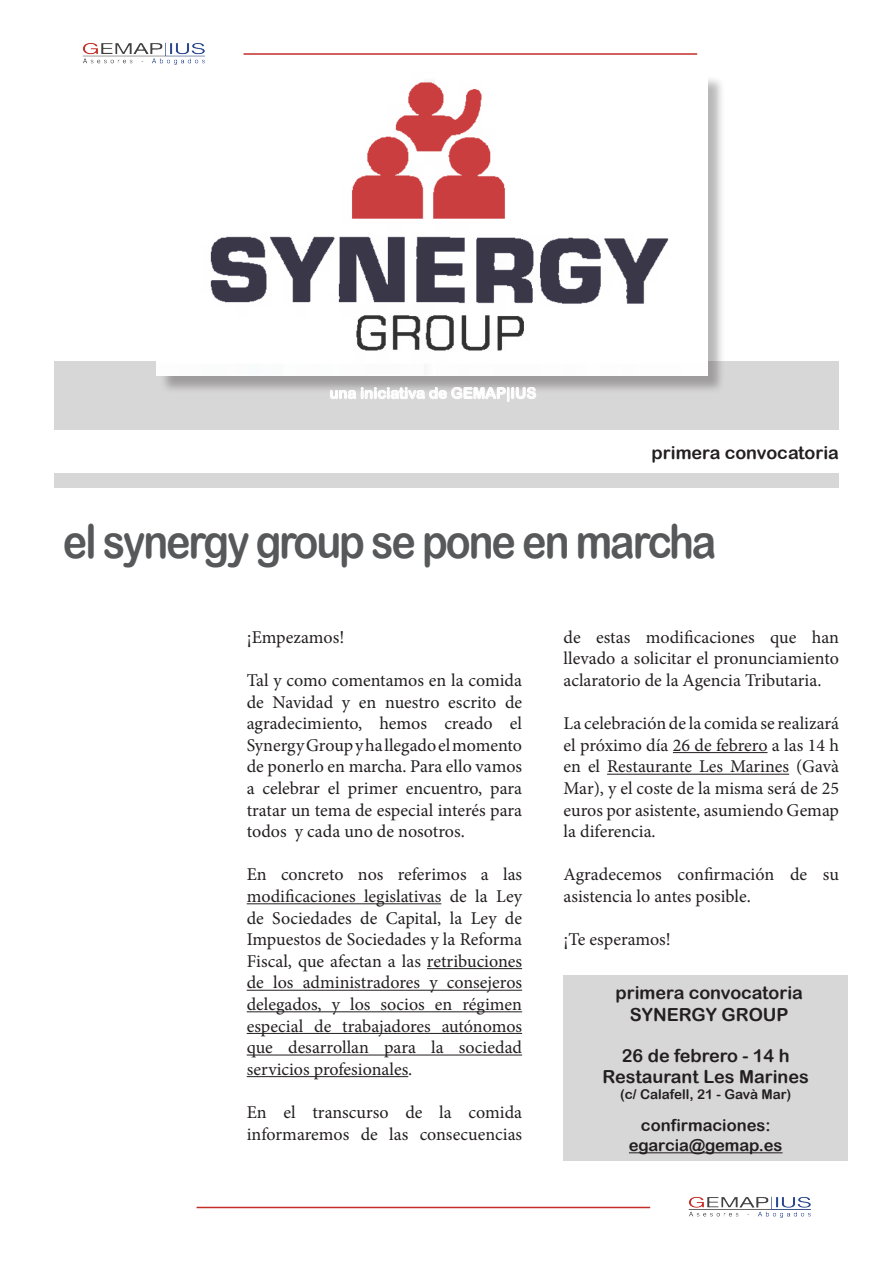
<style>
.page{position:relative;width:893px;height:1263px;background:#fff}
.page>*{position:absolute;margin:0;border:0;box-sizing:border-box;transform-origin:0 0}
.t1{font:46.8px "Arial Rounded MT Bold";letter-spacing:-.05em;color:#57585a;scale:.88 1}
.t2{font:18px/21.6px "Minion Pro";color:#231f20;text-align:justify}
.t3{font:18px "Arial Rounded MT Bold";color:#231f20}
.t4{font:16.5px "Arial Rounded MT Bold";color:#231f20}
.t5{font:15px "Arial Rounded MT Bold";color:#fff}
.t6{font:13.5px "Arial Rounded MT Bold";color:#231f20}
</style>
<div class="page">
<img style="left:688px;top:1196px;width:123px;height:22px">
<hr style="left:197px;top:1207px;width:453px;height:1px;background:#c42e28">
<div style="left:54px;top:361px;width:785px;height:69px;background:#d8d7d7"></div>
<div style="left:159px;top:75px;width:567px;height:319px;background:#231f20;opacity:.32"></div>
<img style="left:157px;top:75px;width:550px;height:301px">
<div style="left:54px;top:473px;width:785px;height:14px;background:#d8d7d7"></div>
<hr style="left:247px;top:903px;width:194px;height:1px;background:#231f20">
<hr style="left:427px;top:968px;width:95px;height:1px;background:#231f20">
<hr style="left:247px;top:990px;width:275px;height:1px;background:#231f20">
<hr style="left:247px;top:1011px;width:275px;height:1px;background:#231f20">
<hr style="left:247px;top:1033px;width:275px;height:1px;background:#231f20">
<hr style="left:247px;top:1054px;width:275px;height:1px;background:#231f20">
<hr style="left:247px;top:1076px;width:161px;height:1px;background:#231f20">
<hr style="left:673px;top:752px;width:94px;height:1px;background:#231f20">
<hr style="left:607px;top:774px;width:182px;height:1px;background:#231f20">
<img style="left:82px;top:42px;width:123px;height:23px">
<hr style="left:244px;top:53px;width:453px;height:2px;background:#c42e28">
<svg style="left:329px;top:384px;width:208px;height:18px"></svg>
<div style="left:564px;top:975px;width:284px;height:186px;background:#d8d7d7"></div>
<hr style="left:629px;top:1152px;width:154px;height:1px;background:#231f20">
<p class="t5" style="left:329px;top:384px;width:208px">una iniciativa de GEMAP|IUS</p>
<p class="t3" style="left:652px;top:442px;width:189px">primera convocatoria</p>
<p class="t1" style="left:63px;top:514px;width:744px">el synergy group se pone en marcha</p>
<p class="t2" style="left:247px;top:626px;width:99px">¡Empezamos!</p>
<p class="t2" style="left:247px;top:669px;width:277px">Tal y como comentamos en la comida de Navidad y en nuestro escrito de agradecimiento, hemos creado el Synergy Group y ha llegado el momento de ponerlo en marcha. Para ello vamos a celebrar el primer encuentro, para tratar un tema de especial interés para todos y cada uno de nosotros.</p>
<p class="t2" style="left:247px;top:864px;width:277px">En concreto nos referimos a las modificaciones legislativas de la Ley de Sociedades de Capital, la Ley de Impuestos de Sociedades y la Reforma Fiscal, que afectan a las retribuciones de los administradores y consejeros delegados, y los socios en régimen especial de trabajadores autónomos que desarrollan para la sociedad servicios profesionales.</p>
<p class="t2" style="left:247px;top:1101px;width:277px">En el transcurso de la comida informaremos de las consecuencias</p>
<p class="t2" style="left:564px;top:626px;width:277px">de estas modificaciones que han llevado a solicitar el pronunciamiento aclaratorio de la Agencia Tributaria.</p>
<p class="t2" style="left:564px;top:713px;width:277px">La celebración de la comida se realizará el próximo día 26 de febrero a las 14 h en el Restaurante Les Marines (Gavà Mar), y el coste de la misma será de 25 euros por asistente, asumiendo Gemap la diferencia.</p>
<p class="t2" style="left:564px;top:864px;width:277px">Agradecemos confirmación de su asistencia lo antes posible.</p>
<p class="t2" style="left:564px;top:929px;width:109px">¡Te esperamos!</p>
<p class="t3" style="left:616px;top:982px;width:189px">primera convocatoria</p>
<p class="t3" style="left:630px;top:1004px;width:160px">SYNERGY GROUP</p>
<p class="t3" style="left:622px;top:1045px;width:169px">26 de febrero - 14 h</p>
<p class="t3" style="left:603px;top:1066px;width:208px">Restaurant Les Marines</p>
<p class="t6" style="left:620px;top:1087px;width:173px">(c/ Calafell, 21 - Gavà Mar)</p>
<p class="t4" style="left:641px;top:1116px;width:131px">confirmaciones:</p>
<p class="t4" style="left:629px;top:1135px;width:155px">egarcia@gemap.es</p>
</div>
